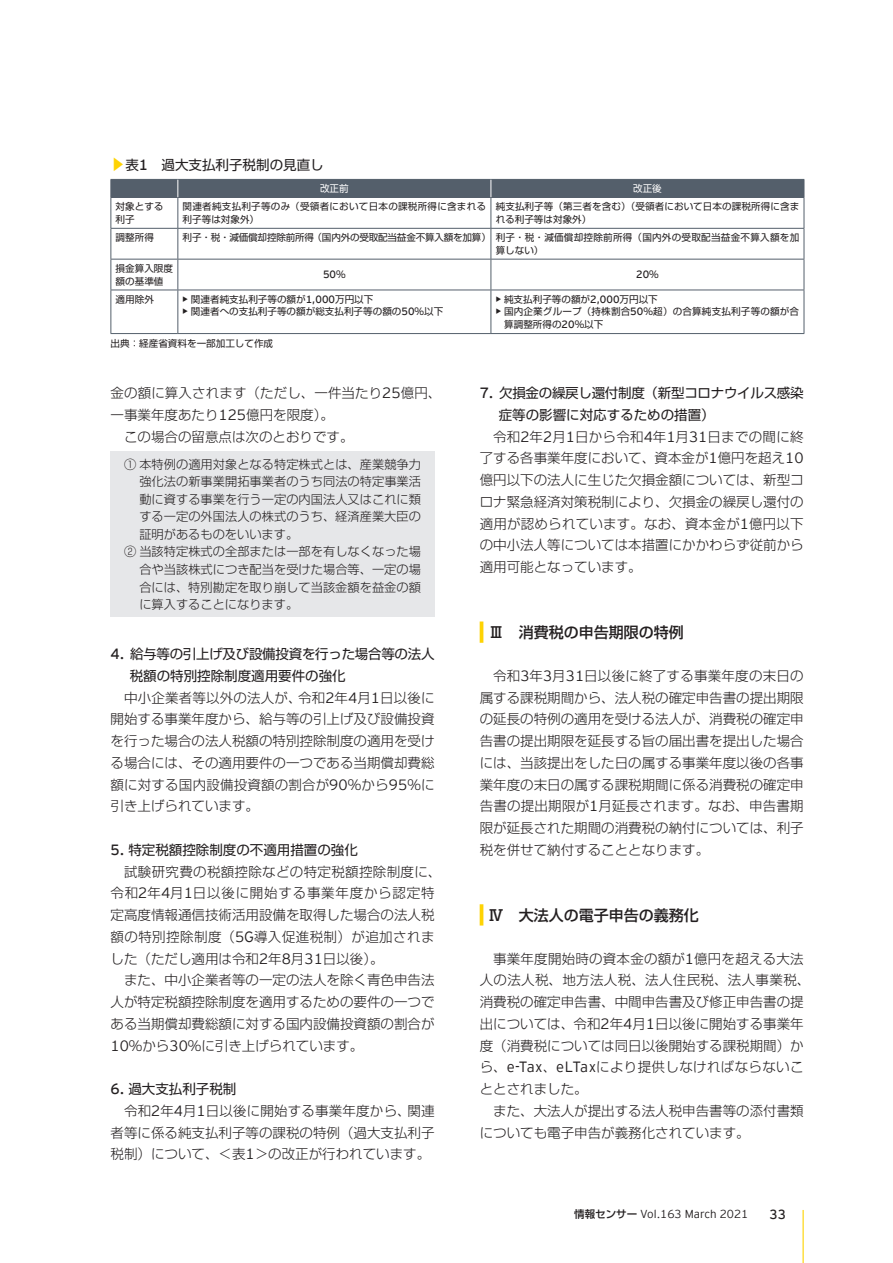
<style>
.page{position:relative;width:893px;height:1263px;background:#fff}
.page>*{position:absolute;margin:0;border:0;box-sizing:border-box;transform-origin:0 0}
.ノーマル{font:500 15px "Shin Go Pro";color:#231f20}
.ノーマル-2{font:300 13.5px/21.8px "Shin Go Pro";color:#231f20;text-align:justify}
.ノーマル-3{font:300 13.5px/21.8px "Shin Go Pro";letter-spacing:.025em;color:#231f20}
.ノーマル-4{font:13.5px/21.8px "Shin Go Pro";letter-spacing:-.02em;color:#231f20}
.ノーマル-5{font:13.5px "Shin Go Pro";color:#231f20}
.ノーマル-6{font:300 12.15px/17.5px "Shin Go Pro";color:#231f20;text-align:justify}
.t1{font:300 11.55px "EY Interstate";color:#231f20}
.ノーマル-7{font:300 10.5px "EY Interstate";color:#231f20}
.ノーマル-8{font:9.6px/12.8px "Shin Go Pro";color:#231f20}
.ノーマル-9{font:9.6px/12.8px "Shin Go Pro";letter-spacing:.025em;color:#231f20}
.ノーマル-10{font:9.6px/12.8px "Shin Go Pro";letter-spacing:.02em;color:#231f20}
.ノーマル-11{font:9.6px "Shin Go Pro";letter-spacing:-.02em;color:#231f20}
.ノーマル-12{font:9.6px "Shin Go Pro";color:#fff}
.s1{font-size:14.85px;color:#fed304}
.s2{font-family:"EY Interstate";font-weight:300;font-size:14.85px}
.s3{font-family:"Shin Go Pro";font-weight:400;font-size:9.6px}
.s4{font-family:"EY Interstate";font-weight:700;font-size:10.5px}
.s5{font-family:"EY Interstate";font-weight:300;font-size:10.5px}
.s6{font-family:"EY Interstate";font-size:14.85px}
.s7{font-family:"Shin Go Pro";font-weight:500;font-size:10.5px}
.s8{font-family:"Shin Go Pro";font-size:10.5px}
.s9{font-size:13.2px}
</style>
<div class="page">
<hr style="left:480px;top:621px;width:3px;height:22px;background:#fed304">
<hr style="left:480px;top:904px;width:3px;height:21px;background:#fed304">
<div style="left:111px;top:451px;width:324px;height:166px;background:#e6e7e9"></div>
<hr style="left:111px;top:197px;width:67px;height:1px;background:#545f6b">
<hr style="left:111px;top:198px;width:1px;height:30px;background:#545f6b">
<hr style="left:178px;top:197px;width:313px;height:1px;background:#545f6b">
<hr style="left:178px;top:198px;width:1px;height:30px;background:#545f6b">
<hr style="left:491px;top:197px;width:313px;height:1px;background:#545f6b">
<hr style="left:491px;top:198px;width:1px;height:30px;background:#545f6b">
<hr style="left:804px;top:198px;width:1px;height:30px;background:#545f6b">
<hr style="left:111px;top:228px;width:67px;height:1px;background:#545f6b">
<hr style="left:111px;top:229px;width:1px;height:30px;background:#545f6b">
<hr style="left:178px;top:228px;width:313px;height:1px;background:#545f6b">
<hr style="left:178px;top:229px;width:1px;height:30px;background:#545f6b">
<hr style="left:491px;top:228px;width:313px;height:1px;background:#545f6b">
<hr style="left:491px;top:229px;width:1px;height:30px;background:#545f6b">
<hr style="left:804px;top:229px;width:1px;height:30px;background:#545f6b">
<hr style="left:111px;top:259px;width:67px;height:1px;background:#545f6b">
<hr style="left:111px;top:259px;width:1px;height:31px;background:#545f6b">
<hr style="left:178px;top:259px;width:313px;height:1px;background:#545f6b">
<hr style="left:178px;top:259px;width:1px;height:31px;background:#545f6b">
<hr style="left:491px;top:259px;width:313px;height:1px;background:#545f6b">
<hr style="left:491px;top:259px;width:1px;height:31px;background:#545f6b">
<hr style="left:804px;top:259px;width:1px;height:31px;background:#545f6b">
<hr style="left:111px;top:290px;width:67px;height:1px;background:#545f6b">
<hr style="left:111px;top:290px;width:1px;height:43px;background:#545f6b">
<hr style="left:178px;top:290px;width:313px;height:1px;background:#545f6b">
<hr style="left:178px;top:290px;width:1px;height:43px;background:#545f6b">
<hr style="left:491px;top:290px;width:313px;height:1px;background:#545f6b">
<hr style="left:491px;top:290px;width:1px;height:43px;background:#545f6b">
<hr style="left:804px;top:290px;width:1px;height:43px;background:#545f6b">
<hr style="left:111px;top:333px;width:67px;height:1px;background:#545f6b">
<hr style="left:178px;top:333px;width:313px;height:1px;background:#545f6b">
<hr style="left:491px;top:333px;width:313px;height:1px;background:#545f6b">
<div style="left:111px;top:179px;width:694px;height:18px;background:#545f6b"></div>
<hr style="left:802px;top:1210px;width:2px;height:53px;background:#fed304">
<p class="ノーマル-5" style="left:111px;top:154px;width:215px"><span class="s1">▶</span>表<span class="s2">1</span>　過大支払利子税制の見直し</p>
<p class="ノーマル-8" style="left:116px;top:199px;width:49px">対象とする</p>
<p class="ノーマル-8" style="left:116px;top:212px;width:21px">利子</p>
<p class="ノーマル-12" style="left:320px;top:181px;width:30px">改正前</p>
<p class="ノーマル-12" style="left:633px;top:181px;width:30px">改正後</p>
<p class="ノーマル-9" style="left:183px;top:199px;width:305px">関連者純支払利子等のみ（受領者において日本の課税所得に含まれる利子等は対象外）</p>
<p class="ノーマル-8" style="left:496px;top:199px;width:305px">純支払利子等（第三者を含む）（受領者において日本の課税所得に含まれる利子等は対象外）</p>
<p class="ノーマル-8" style="left:116px;top:230px;width:40px">調整所得</p>
<p class="ノーマル-11" style="left:183px;top:229px;width:310px">利子・税・減価償却控除前所得（国内外の受取配当益金不算入額を加算）</p>
<p class="ノーマル-9" style="left:496px;top:230px;width:305px">利子・税・減価償却控除前所得（国内外の受取配当益金不算入額を加算しない）</p>
<p class="ノーマル-8" style="left:116px;top:261px;width:59px">損金算入限度額の基準値</p>
<p class="ノーマル-7" style="left:323px;top:269px;width:24px">50<span class="s3">％</span></p>
<p class="ノーマル-7" style="left:636px;top:269px;width:24px">20<span class="s3">％</span></p>
<p class="ノーマル-8" style="left:116px;top:291px;width:40px">適用除外</p>
<p class="ノーマル-8" style="left:183px;top:291px;width:192px"><span class="s4">•</span> 関連者純支払利子等の額が<span class="s5">1,000</span>万円以下</p>
<p class="ノーマル-8" style="left:183px;top:304px;width:262px"><span class="s4">•</span> 関連者への支払利子等の額が総支払利子等の額の<span class="s5">50</span>％以下</p>
<p class="ノーマル-8" style="left:496px;top:291px;width:164px"><span class="s4">•</span> 純支払利子等の額が<span class="s5">2,000</span>万円以下</p>
<p class="ノーマル-10" style="left:504px;top:304px;width:296px;text-indent:-9px"><span class="s4">•</span> 国内企業グループ（持株割合<span class="s5">50</span>％超）の合算純支払利子等の額が合算調整所得の<span class="s5">20</span>％以下</p>
<p class="ノーマル-8" style="left:111px;top:335px;width:164px">出典：経産省資料を一部加工して作成</p>
<p class="ノーマル-2" style="left:111px;top:380px;width:332px">金の額に算入されます（ただし、一件当たり<span class="s6">25</span>億円、一事業年度あたり<span class="s6">125</span>億円を限度）。</p>
<p class="ノーマル-2" style="left:124px;top:424px;width:231px">この場合の留意点は次のとおりです。</p>
<p class="ノーマル-6" style="left:139px;top:454px;width:283px;text-indent:-15px">① 本特例の適用対象となる特定株式とは、産業競争力強化法の新事業開拓事業者のうち同法の特定事業活動に資する事業を行う一定の内国法人又はこれに類する一定の外国法人の株式のうち、経済産業大臣の証明があるものをいいます。</p>
<p class="ノーマル-6" style="left:139px;top:542px;width:283px;text-indent:-15px">② 当該特定株式の全部または一部を有しなくなった場合や当該株式につき配当を受けた場合等、一定の場合には、特別勘定を取り崩して当該金額を益金の額に算入することになります。</p>
<p class="ノーマル-4" style="left:130px;top:641px;width:306px;text-indent:-19px"><span class="s2">4.</span> 給与等の引上げ及び設備投資を行った場合等の法人税額の特別控除制度適用要件の強化</p>
<p class="ノーマル-2" style="left:111px;top:685px;width:326px;text-indent:14px">中小企業者等以外の法人が、令和<span class="s6">2</span>年<span class="s6">4</span>月<span class="s6">1</span>日以後に開始する事業年度から、給与等の引上げ及び設備投資を行った場合の法人税額の特別控除制度の適用を受ける場合には、その適用要件の一つである当期償却費総額に対する国内設備投資額の割合が<span class="s6">90</span>％から<span class="s6">95</span>％に引き上げられています。</p>
<p class="ノーマル-5" style="left:111px;top:838px;width:249px"><span class="s2">5.</span> 特定税額控除制度の不適用措置の強化</p>
<p class="ノーマル-3" style="left:111px;top:859px;width:332px;text-indent:14px">試験研究費の税額控除などの特定税額控除制度に、令和<span class="s6">2</span>年<span class="s6">4</span>月<span class="s6">1</span>日以後に開始する事業年度から認定特定高度情報通信技術活用設備を取得した場合の法人税額の特別控除制度（<span class="s6">5G</span>導入促進税制）が追加されました（ただし適用は令和<span class="s6">2</span>年<span class="s6">8</span>月<span class="s6">31</span>日以後）。</p>
<p class="ノーマル-2" style="left:111px;top:968px;width:326px;text-indent:14px">また、中小企業者等の一定の法人を除く青色申告法人が特定税額控除制度を適用するための要件の一つである当期償却費総額に対する国内設備投資額の割合が<span class="s6">10</span>％から<span class="s6">30</span>％に引き上げられています。</p>
<p class="ノーマル-5" style="left:111px;top:1078px;width:127px"><span class="s2">6.</span> 過大支払利子税制</p>
<p class="ノーマル-2" style="left:111px;top:1098px;width:326px;text-indent:14px">令和<span class="s6">2</span>年<span class="s6">4</span>月<span class="s6">1</span>日以後に開始する事業年度から、関連者等に係る純支払利子等の課税の特例（過大支払利子税制）について、＜表<span class="s6">1</span>＞の改正が行われています。</p>
<p class="ノーマル-4" style="left:499px;top:380px;width:306px;text-indent:-19px"><span class="s2">7.</span> 欠損金の繰戻し還付制度（新型コロナウイルス感染症等の影響に対応するための措置）</p>
<p class="ノーマル-2" style="left:480px;top:424px;width:326px;text-indent:14px">令和<span class="s6">2</span>年<span class="s6">2</span>月<span class="s6">1</span>日から令和<span class="s6">4</span>年<span class="s6">1</span>月<span class="s6">31</span>日までの間に終了する各事業年度において、資本金が<span class="s6">1</span>億円を超え<span class="s6">10</span>億円以下の法人に生じた欠損金額については、新型コロナ緊急経済対策税制により、欠損金の繰戻し還付の適用が認められています。なお、資本金が<span class="s6">1</span>億円以下の中小法人等については本措置にかかわらず従前から適用可能となっています。</p>
<p class="ノーマル" style="left:489px;top:620px;width:196px">Ⅲ　消費税の申告期限の特例</p>
<p class="ノーマル-2" style="left:480px;top:663px;width:326px;text-indent:14px">令和<span class="s6">3</span>年<span class="s6">3</span>月<span class="s6">31</span>日以後に終了する事業年度の末日の属する課税期間から、法人税の確定申告書の提出期限の延長の特例の適用を受ける法人が、消費税の確定申告書の提出期限を延長する旨の届出書を提出した場合には、当該提出をした日の属する事業年度以後の各事業年度の末日の属する課税期間に係る消費税の確定申告書の提出期限が<span class="s6">1</span>月延長されます。なお、申告書期限が延長された期間の消費税の納付については、利子税を併せて納付することとなります。</p>
<p class="ノーマル" style="left:489px;top:902px;width:211px">Ⅳ　大法人の電子申告の義務化</p>
<p class="ノーマル-2" style="left:480px;top:946px;width:332px;text-align:left;text-indent:14px">事業年度開始時の資本金の額が<span class="s6">1</span>億円を超える大法人の法人税、地方法人税、法人住民税、法人事業税、消費税の確定申告書、中間申告書及び修正申告書の提出については、令和<span class="s6">2</span>年<span class="s6">4</span>月<span class="s6">1</span>日以後に開始する事業年度（消費税については同日以後開始する課税期間）から、<span class="s6">e-Tax</span>、<span class="s6">eLTax</span>により提供しなければならないこととされました。</p>
<p class="ノーマル-2" style="left:480px;top:1098px;width:325px;text-indent:14px">また、大法人が提出する法人税申告書等の添付書類についても電子申告が義務化されています。</p>
<p class="t1" style="left:574px;top:1208px;width:213px"><span class="s7">情報センサー</span> Vol.163 March 2021<span class="s8">　　</span><span class="s9">33</span></p>
</div>
